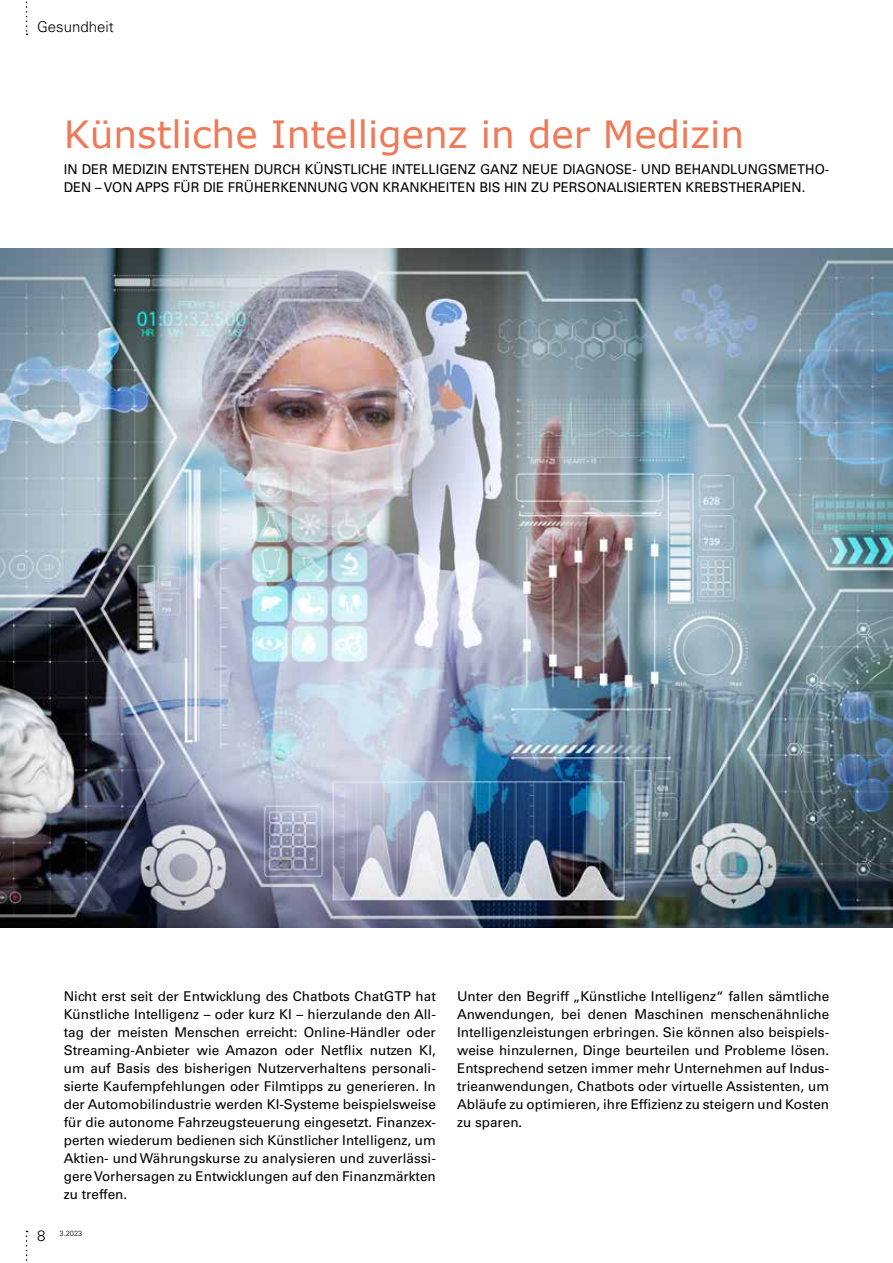
<style>
.page{position:relative;width:893px;height:1263px;background:#fff}
.page>*{position:absolute;margin:0;border:0;box-sizing:border-box;transform-origin:0 0}
.t1{font:37.5px "Verdana";color:#ef7a58}
.t2{font:300 15px "Univers LT Std";color:#000}
.t3{font:13.5px/18px "Univers LT Std";color:#000;text-align:justify}
.t4{font:300 7.5px "Univers LT Std";color:#000}
.s1{font-size:15px}
</style>
<div class="page">
<svg style="left:26px;top:1231px;width:2px;height:30px"></svg>
<img style="left:0;top:249px;width:893px;height:679px">
<svg style="left:26px;top:1px;width:2px;height:34px"></svg>
<p class="t2" style="left:37px;top:18px;width:78px">Gesundheit</p>
<h1 class="t1" style="left:64px;top:110px;width:682px">Künstliche Intelligenz in der Medizin</h1>
<p class="t3" style="left:64px;top:161px;width:767px">IN DER MEDIZIN ENTSTEHEN DURCH KÜNSTLICHE INTELLIGENZ GANZ NEUE DIAGNOSE- UND BEHANDLUNGSMETHO-<br>DEN – VON APPS FÜR DIE FRÜHERKENNUNG VON KRANKHEITEN BIS HIN ZU PERSONALISIERTEN KREBSTHERAPIEN.</p>
<p class="t3" style="left:64px;top:987px;width:374px">Nicht erst seit der Entwicklung des Chatbots ChatGTP hat Künstliche Intelligenz – oder kurz KI – hierzulande den All&shy;tag der meisten Menschen erreicht: Online-Händler oder Streaming-Anbieter wie Amazon oder Netflix nutzen KI, um auf Basis des bisherigen Nutzerverhaltens personali&shy;sierte Kaufempfehlungen oder Filmtipps zu generieren. In der Automobilindustrie werden KI-Systeme beispielsweise für die autonome Fahrzeugsteuerung eingesetzt. Finanzex&shy;perten wiederum bedienen sich Künstlicher Intelligenz, um Aktien- und Währungskurse zu analysieren und zuverlässi&shy;gere Vorhersagen zu Entwicklungen auf den Finanzmärkten zu treffen.</p>
<p class="t3" style="left:457px;top:987px;width:374px">Unter den Begriff „Künstliche Intelligenz“ fallen sämtliche Anwendungen, bei denen Maschinen menschenähnliche Intelligenzleistungen erbringen. Sie können also beispiels&shy;weise hinzulernen, Dinge beurteilen und Probleme lösen.<br>Entsprechend setzen immer mehr Unternehmen auf Indus&shy;trieanwendungen, Chatbots oder virtuelle Assistenten, um Abläufe zu optimieren, ihre Effizienz zu steigern und Kosten zu sparen.</p>
<p class="t4" style="left:37px;top:1228px;width:47px"><span class="s1">8</span> 3.2023</p>
</div>
